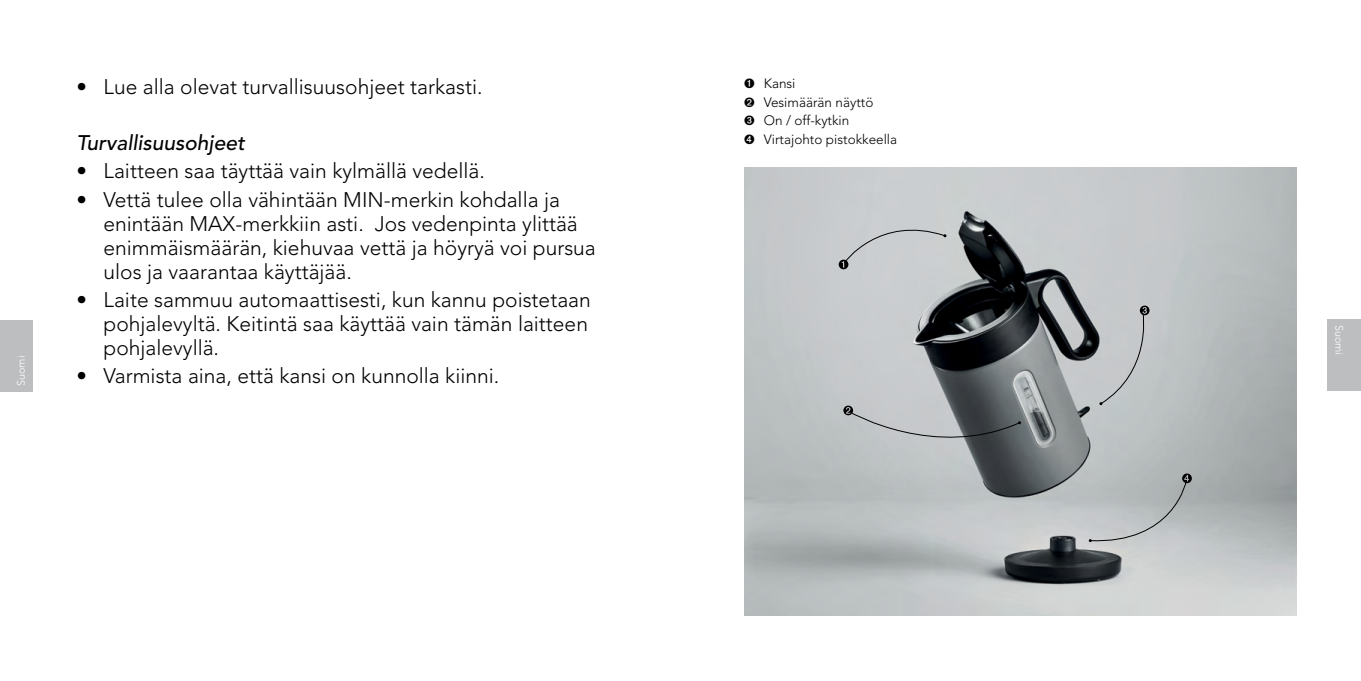
<style>
.page{position:relative;width:1361px;height:681px;background:#fff}
.page>*{position:absolute;margin:0;border:0;box-sizing:border-box;transform-origin:0 0}
.t1{font:300 21px/24px "Avenir LT Std";color:#000}
.t2{font:italic 500 21px "Avenir LT Std";color:#000}
.t3{font:300 13.5px/18.6px "Avenir LT Std";color:#000}
.t4{font:300 10.8px "Avenir LT Std";color:#fff}
</style>
<div class="page">
<div style="left:0;top:320px;width:33px;height:71px;background:#bcbec0"></div>
<div style="left:1327px;top:319px;width:34px;height:71px;background:#bcbec0"></div>
<img style="left:744px;top:167px;width:552px;height:447px">
<div style="left:838px;top:214px;width:108px;height:55px;background:#cbced0"></div>
<svg style="left:843px;top:405px;width:178px;height:55px;background:#969a9c"></svg>
<div style="left:1099px;top:305px;width:52px;height:100px;background:#c5c8ca"></div>
<svg style="left:1089px;top:473px;width:103px;height:70px;background:#b4b8ba"></svg>
<p class="t1" style="left:77px;top:74px;width:407px">• Lue alla olevat turvallisuusohjeet tarkasti.</p>
<p class="t2" style="left:77px;top:131px;width:170px">Turvallisuusohjeet</p>
<p class="t1" style="left:77px;top:159px;width:410px">• Laitteen saa täyttää vain kylmällä vedellä.</p>
<p class="t1" style="left:104px;top:187px;width:494px;text-indent:-27px">• Vettä tulee olla vähintään MIN-merkin kohdalla ja enintään MAX-merkkiin asti. Jos vedenpinta ylittää enimmäismäärän, kiehuvaa vettä ja höyryä voi pursua ulos ja vaarantaa käyttäjää.</p>
<p class="t1" style="left:104px;top:288px;width:489px;text-indent:-27px">• Laite sammuu automaattisesti, kun kannu poistetaan pohjalevyltä. Keitintä saa käyttää vain tämän laitteen pohjalevyllä.</p>
<p class="t4" style="left:15px;top:386px;width:31px;rotate:-90deg">Dansk</p>
<p class="t4" style="left:15px;top:386px;width:32px;rotate:-90deg">Suomi</p>
<p class="t1" style="left:77px;top:364px;width:424px">• Varmista aina, että kansi on kunnolla kiinni.</p>
<p class="t3" style="left:744px;top:74px;width:154px">➊ Kansi<br>➋ Vesimäärän näyttö<br>➌ On / off-kytkin<br>➍ Virtajohto pistokkeella</p>
<p class="t4" style="left:1345px;top:324px;width:32px;rotate:90deg">Suomi</p>
</div>
